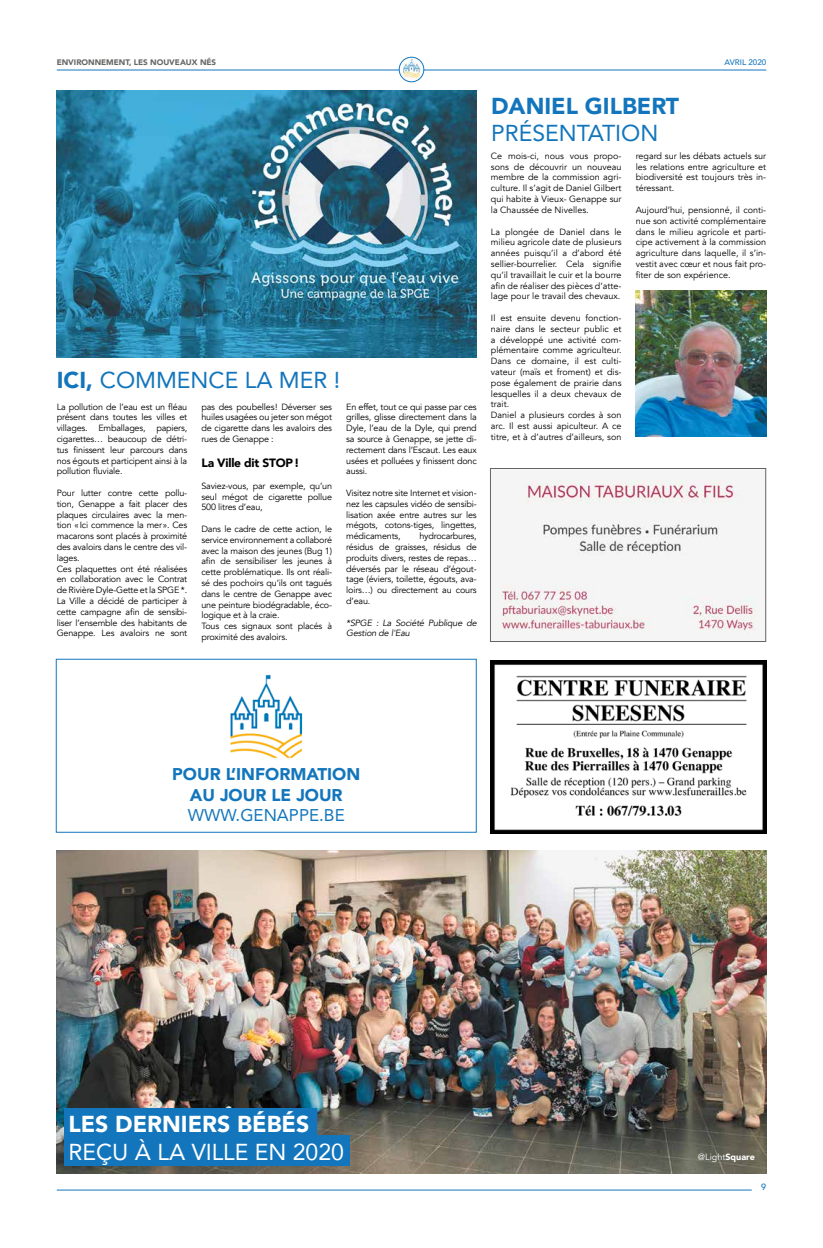
<style>
.page{position:relative;width:823px;height:1248px;background:#fff}
.page>*{position:absolute;margin:0;border:0;box-sizing:border-box;transform-origin:0 0}
.t1{font:23px "Avenir";color:#1376bc}
.t2{font:23px "Avenir";color:#fff}
.t3{font:900 23px "Avenir";color:#fff}
.t4{font:900 23px "Avenir";color:#1376bc}
.t5{font:900 17px/20.4px "Avenir";color:#1376bc;text-align:center}
.t6{font:17px "Avenir";color:#1376bc}
.t7{font:900 12px "Avenir";letter-spacing:-.02em;color:#000}
.t8{font:9px/10.8px "Avenir";letter-spacing:-.02em;color:#000;text-align:justify}
.t9{font:9px/10.8px "Avenir";color:#000}
.t10{font:italic 9px/10.8px "Avenir";letter-spacing:-.02em;color:#000}
.t11{font:9px "Avenir";color:#fff}
.t12{font:500 9px "Avenir";color:#1376bc}
.t13{font:900 8px "Avenir";color:#656564}
.t14{font:500 8px "Avenir";color:#1376bc}
.s1{font-weight:900}
</style>
<div class="page">
<hr style="left:57px;top:69px;width:708px;height:1px;background:#1376bc">
<hr style="left:57px;top:1189px;width:694px;height:1px;background:#1376bc">
<img style="left:399px;top:57px;width:24px;height:25px;border-radius:12px">
<div style="left:398px;top:57px;width:26px;height:25px;border:1px solid #1376bc;border-radius:50%"></div>
<img style="left:57px;top:91px;width:419px;height:266px">
<img style="left:490px;top:660px;width:275px;height:173px">
<img style="left:57px;top:850px;width:708px;height:323px">
<img style="left:230px;top:674px;width:73px;height:85px">
<div style="left:64px;top:1135px;width:285px;height:31px;background:#1376bc"></div>
<div style="left:64px;top:1107px;width:252px;height:30px;background:#1376bc"></div>
<img style="left:500px;top:478px;width:256px;height:157px">
<div style="left:489px;top:468px;width:276px;height:174px;border:1px solid #656564"></div>
<img style="left:635px;top:290px;width:130px;height:146px">
<p class="t13" style="left:57px;top:55px;width:161px">ENVIRONNEMENT, LES NOUVEAUX NÉS</p>
<h1 class="t1" style="left:57px;top:361px;width:285px"><span class="s1">ICI,</span> COMMENCE LA MER !</h1>
<p class="t8" style="left:57px;top:401px;width:132px">La pollution de l’eau est un fléau présent dans toutes les villes et villages. Emballages, papiers, cigarettes… beaucoup de détri&shy;tus finissent leur parcours dans nos égouts et participent ainsi à la pollution fluviale.</p>
<p class="t8" style="left:57px;top:487px;width:132px;text-align:left">Pour lutter contre cette pollu&shy;tion, Genappe a fait placer des plaques circulaires avec la men&shy;tion «Ici commence la mer». Ces macarons sont placés à proximité des avaloirs dans le centre des vil&shy;lages.<br>Ces plaquettes ont été réalisées en collaboration avec le Contrat de Rivière Dyle-Gette et la SPGE *.<br>La Ville a décidé de participer à cette campagne afin de sensibi&shy;liser l’ensemble des habitants de<br>Genappe. Les avaloirs ne sont</p>
<p class="t8" style="left:201px;top:401px;width:132px">pas des poubelles! Déverser ses huiles usagées ou jeter son mégot de cigarette dans les avaloirs des rues de Genappe :</p>
<h3 class="t7" style="left:201px;top:452px;width:99px">La Ville dit STOP!</h3>
<p class="t8" style="left:201px;top:480px;width:132px">Saviez-vous, par exemple, qu’un seul mégot de cigarette pollue 500 litres d’eau,</p>
<p class="t8" style="left:201px;top:523px;width:132px;text-align:left">Dans le cadre de cette action, le service environnement a collaboré avec la maison des jeunes (Bug 1) afin de sensibiliser les jeunes à cette problématique. Ils ont réali&shy;sé des pochoirs qu’ils ont tagués dans le centre de Genappe avec une peinture biodégradable, éco&shy;logique et à la craie.<br>Tous ces signaux sont placés à proximité des avaloirs.</p>
<p class="t8" style="left:346px;top:401px;width:132px">En effet, tout ce qui passe par ces grilles, glisse directement dans la Dyle, l’eau de la Dyle, qui prend sa source à Genappe, se jette di&shy;rectement dans l’Escaut. Les eaux usées et polluées y finissent donc aussi.</p>
<p class="t8" style="left:346px;top:487px;width:132px">Visitez notre site Internet et vision&shy;nez les capsules vidéo de sensibi&shy;lisation axée entre autres sur les mégots, cotons-tiges, lingettes, médicaments,</p>
<p class="t8" style="left:346px;top:531px;width:132px;text-indent:73px">hydrocarbures, résidus de graisses, résidus de produits divers, restes de repas… déversés par le réseau d’égout&shy;tage (éviers, toilette, égouts, ava&shy;loirs…) ou directement au cours d’eau.</p>
<p class="t10" style="left:346px;top:617px;width:132px">*SPGE : La Société Publique de<br>Gestion de l'Eau</p>
<h1 class="t4" style="left:491px;top:86px;width:189px">DANIEL GILBERT</h1>
<h1 class="t1" style="left:491px;top:115px;width:169px">PRÉSENTATION</h1>
<p class="t14" style="left:724px;top:55px;width:43px">AVRIL 2020</p>
<p class="t8" style="left:490px;top:150px;width:132px">Ce mois-ci, nous vous propo&shy;sons de découvrir un nouveau membre de la commission agri&shy;culture. Il s’agit de Daniel Gilbert qui habite à Vieux- Genappe sur la Chaussée de Nivelles.</p>
<p class="t8" style="left:490px;top:226px;width:132px">La plongée de Daniel dans le milieu agricole date de plusieurs années puisqu’il a d’abord été sellier-bourrelier. Cela signifie qu’il travaillait le cuir et la bourre afin de réaliser des pièces d’atte&shy;lage pour le travail des chevaux.</p>
<p class="t9" style="left:490px;top:312px;width:132px">Il est ensuite devenu fonction&shy;naire dans le secteur public et a développé une activité com&shy;plémentaire comme agriculteur.<br>Dans ce domaine, il est culti&shy;vateur (maïs et froment) et dis&shy;pose également de prairie dans lesquelles il a deux chevaux de trait.<br>Daniel a plusieurs cordes à son arc. Il est aussi apiculteur. A ce titre, et à d’autres d’ailleurs, son</p>
<p class="t8" style="left:635px;top:150px;width:132px">regard sur les débats actuels sur les relations entre agriculture et biodiversité est toujours très in&shy;téressant.</p>
<p class="t8" style="left:635px;top:204px;width:132px">Aujourd’hui, pensionné, il conti&shy;nue son activité complémentaire dans le milieu agricole et parti&shy;cipe activement à la commission agriculture dans laquelle, il s’in&shy;vestit avec cœur et nous fait pro&shy;fiter de son expérience.</p>
<h2 class="t5" style="left:172px;top:763px;width:189px">POUR L’INFORMATION<br>AU JOUR LE JOUR</h2>
<h2 class="t6" style="left:188px;top:801px;width:158px">WWW.GENAPPE.BE</h2>
<h1 class="t3" style="left:68px;top:1104px;width:242px">LES DERNIERS BÉBÉS</h1>
<h1 class="t2" style="left:68px;top:1132px;width:277px">REÇU À LA VILLE EN 2020</h1>
<p class="t11" style="left:697px;top:1151px;width:58px">@Light<span class="s1">Square</span></p>
<p class="t12" style="left:760px;top:1179px;width:7px">9</p>
</div>
